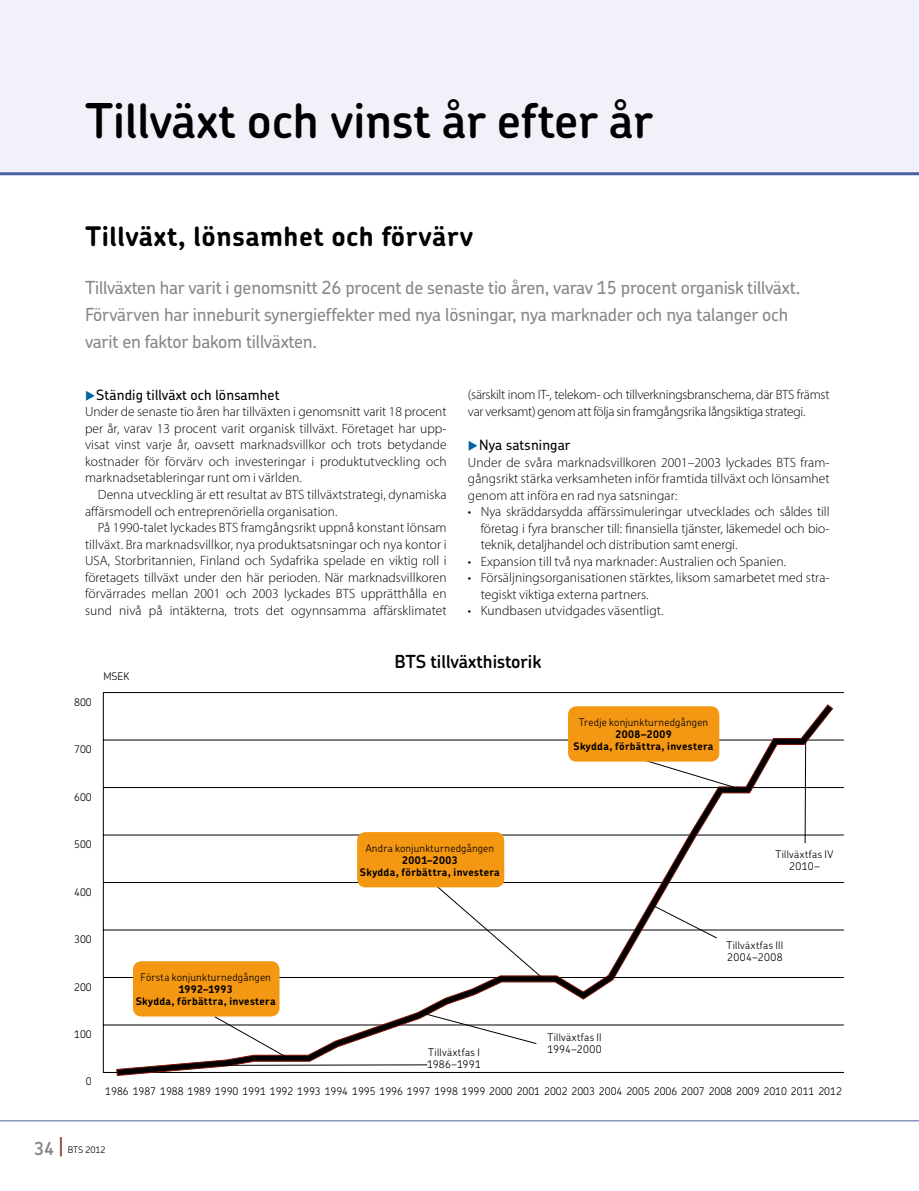
<style>
.page{position:relative;width:919px;height:1191px;background:#fff}
.page>*{position:absolute;margin:0;border:0;box-sizing:border-box;transform-origin:0 0}
.t1{font:600 48px "Chevin Pro";color:#000}
.t2{font:700 27px "Chevin Pro";letter-spacing:.02em;color:#000}
.t3{font:500 18px/27px "Chevin Pro";letter-spacing:-.01em;color:#878787}
.t4{font:600 18px "Chevin Pro";color:#000}
.t5{font:500 14.25px "Chevin Pro";letter-spacing:.01em;color:#000}
.t6{font:300 13.5px/16.5px "Myriad Pro";letter-spacing:.005em;color:#000;text-align:justify}
.t7{font:300 13.5px/16.5px "Myriad Pro";letter-spacing:-.02em;color:#000}
.t8{font:700 10.5px/12px "Chevin Pro";letter-spacing:.03em;color:#000;text-align:center}
.t9{font:300 10.5px "Chevin Pro";color:#000}
.t10{font:300 10.5px/12px "Chevin Pro";letter-spacing:.035em;color:#000}
.t11{font:300 10.5px "Chevin Pro";letter-spacing:.03em;color:#000}
.t12{font:300 10.5px "Chevin Pro";letter-spacing:.025em;color:#000}
.t13{font:300 9px "Chevin Pro";color:#000}
.s1{font-weight:300}
.s2{font-weight:600;font-size:18px;color:#858584}
.s3{font-weight:500;font-size:19.5px;color:#94372f}
</style>
<div class="page">
<hr style="left:918px;top:0;width:1px;height:172px;background:#f1f1f9">
<div style="left:0;top:0;width:918px;height:172px;background:#f1f1f9"></div>
<hr style="left:0;top:1120px;width:918px;height:1px;background:#4c5fa2">
<hr style="left:0;top:172px;width:918px;height:3px;background:#4c5fa2">
<hr style="left:103px;top:692px;width:1px;height:380px;background:#000">
<hr style="left:103px;top:1072px;width:740px;height:1px;background:#000">
<hr style="left:103px;top:1024px;width:740px;height:1px;background:#000">
<hr style="left:103px;top:977px;width:740px;height:1px;background:#000">
<hr style="left:103px;top:929px;width:740px;height:1px;background:#000">
<hr style="left:103px;top:882px;width:740px;height:1px;background:#000">
<hr style="left:103px;top:834px;width:740px;height:1px;background:#000">
<hr style="left:103px;top:787px;width:740px;height:1px;background:#000">
<hr style="left:103px;top:740px;width:740px;height:1px;background:#000">
<hr style="left:103px;top:692px;width:740px;height:1px;background:#000">
<svg style="left:116px;top:704px;width:717px;height:372px"></svg>
<svg style="left:424px;top:875px;width:120px;height:105px"></svg>
<svg style="left:652px;top:904px;width:65px;height:35px"></svg>
<svg style="left:804px;top:736px;width:3px;height:108px"></svg>
<svg style="left:635px;top:757px;width:103px;height:32px"></svg>
<div style="left:357px;top:832px;width:147px;height:55px;background:#f49712;border-radius:9px"></div>
<div style="left:568px;top:706px;width:151px;height:55px;background:#f49712;border-radius:9px"></div>
<div style="left:133px;top:961px;width:146px;height:55px;background:#f49712;border-radius:9px"></div>
<svg style="left:200px;top:1011px;width:337px;height:56px"></svg>
<p class="t1" style="left:85px;top:89px;width:569px">Tillväxt och vinst år efter år</p>
<p class="t2" style="left:85px;top:218px;width:389px">Tillväxt, lönsamhet och förvärv</p>
<p class="t3" style="left:85px;top:274px;width:716px">Tillväxten har varit i genomsnitt 26 procent de senaste tio åren, varav 15 procent organisk tillväxt.<br>Förvärven har inneburit synergieffekter med nya lösningar, nya marknader och nya talanger och varit en faktor bakom tillväxten.</p>
<p class="t5" style="left:96px;top:385px;width:185px">Ständig tillväxt och lönsamhet</p>
<p class="t6" style="left:85px;top:403px;width:363px">Under de senaste tio åren har tillväxten i genomsnitt varit 18 procent</p>
<p class="t6" style="left:85px;top:420px;width:362px">per år, varav 13 procent varit organisk tillväxt. Företaget har upp-</p>
<p class="t6" style="left:85px;top:436px;width:363px">visat vinst varje år, oavsett marknadsvillkor och trots betydande</p>
<p class="t6" style="left:85px;top:453px;width:363px">kostnader för förvärv och investeringar i produktutveckling och</p>
<p class="t6" style="left:85px;top:469px;width:218px">marknadsetableringar runt om i världen.</p>
<p class="t6" style="left:98px;top:486px;width:350px">Denna utveckling är ett resultat av BTS tillväxtstrategi, dynamiska</p>
<p class="t6" style="left:85px;top:502px;width:254px">affärsmodell och entreprenöriella organisation.</p>
<p class="t6" style="left:98px;top:519px;width:350px">På 1990-talet lyckades BTS framgångsrikt uppnå konstant lönsam</p>
<p class="t6" style="left:85px;top:535px;width:363px">tillväxt. Bra marknadsvillkor, nya produktsatsningar och nya kontor i</p>
<p class="t6" style="left:85px;top:552px;width:363px">USA, Storbritannien, Finland och Sydafrika spelade en viktig roll i</p>
<p class="t6" style="left:85px;top:568px;width:363px">företagets tillväxt under den här perioden. När marknadsvillkoren</p>
<p class="t6" style="left:85px;top:585px;width:363px">förvärrades mellan 2001 och 2003 lyckades BTS upprätthålla en</p>
<p class="t6" style="left:85px;top:601px;width:363px">sund nivå på intäkterna, trots det ogynnsamma affärsklimatet</p>
<p class="t7" style="left:468px;top:386px;width:363px">(särskilt inom IT-, telekom- och tillverkningsbranscherna, där BTS främst var verksamt) genom att följa sin framgångsrika långsiktiga strategi.</p>
<p class="t5" style="left:479px;top:436px;width:93px">Nya satsningar</p>
<p class="t6" style="left:468px;top:454px;width:363px">Under de svåra marknadsvillkoren 2001–2003 lyckades BTS fram&shy;gångsrikt stärka verksamheten inför framtida tillväxt och lönsamhet genom att införa en rad nya satsningar:</p>
<p class="t6" style="left:480px;top:503px;width:350px;text-indent:-13px">• Nya skräddarsydda affärssimuleringar utvecklades och såldes till företag i fyra branscher till: finansiella tjänster, läkemedel och bio&shy;teknik, detaljhandel och distribution samt energi.</p>
<p class="t6" style="left:468px;top:553px;width:319px">• Expansion till två nya marknader: Australien och Spanien.</p>
<p class="t6" style="left:480px;top:569px;width:350px;text-indent:-13px">• Försäljningsorganisationen stärktes, liksom samarbetet med stra&shy;tegiskt viktiga externa partners.</p>
<p class="t6" style="left:468px;top:602px;width:197px">• Kundbasen utvidgades väsentligt.</p>
<p class="t9" style="left:74px;top:694px;width:19px">800</p>
<p class="t9" style="left:103px;top:669px;width:27px">MSEK</p>
<p class="t9" style="left:74px;top:742px;width:19px">700</p>
<p class="t9" style="left:74px;top:789px;width:19px">600</p>
<p class="t4" style="left:394px;top:649px;width:148px">BTS tillväxthistorik</p>
<p class="t8" style="left:573px;top:716px;width:141px"><span class="s1">Tredje konjunkturnedgången<br></span>2008–2009<br>Skydda, förbättra, investera</p>
<p class="t9" style="left:74px;top:837px;width:19px">500</p>
<p class="t9" style="left:74px;top:884px;width:19px">400</p>
<p class="t8" style="left:360px;top:841px;width:141px"><span class="s1">Andra konjunkturnedgången<br></span>2001–2003<br>Skydda, förbättra, investera</p>
<p class="t10" style="left:775px;top:847px;width:60px;text-align:center">Tillväxtfas IV<br>2010–</p>
<p class="t9" style="left:74px;top:932px;width:19px">300</p>
<p class="t9" style="left:74px;top:979px;width:19px">200</p>
<p class="t9" style="left:74px;top:1027px;width:19px">100</p>
<p class="t9" style="left:86px;top:1074px;width:7px">0</p>
<p class="t8" style="left:136px;top:971px;width:141px"><span class="s1">Första konjunkturnedgången<br></span>1992–1993<br>Skydda, förbättra, investera</p>
<p class="t11" style="left:547px;top:1030px;width:56px">Tillväxtfas II</p>
<p class="t10" style="left:428px;top:1045px;width:53px">Tillväxtfas I</p>
<p class="t11" style="left:547px;top:1042px;width:56px">1994–2000</p>
<p class="t12" style="left:427px;top:1057px;width:55px">1986–1991</p>
<p class="t10" style="left:726px;top:938px;width:59px">Tillväxtfas III<br>2004–2008</p>
<p class="t9" style="left:105px;top:1084px;width:738px">1986 1987 1988 1989 1990 1991 1992 1993 1994 1995 1996 1997 1998 1999 2000 2001 2002 2003 2004 2005 2006 2007 2008 2009 2010 2011 2012</p>
<p class="t13" style="left:34px;top:1144px;width:73px"><span class="s2">34</span> <span class="s3">|</span> BTS 2012</p>
</div>
